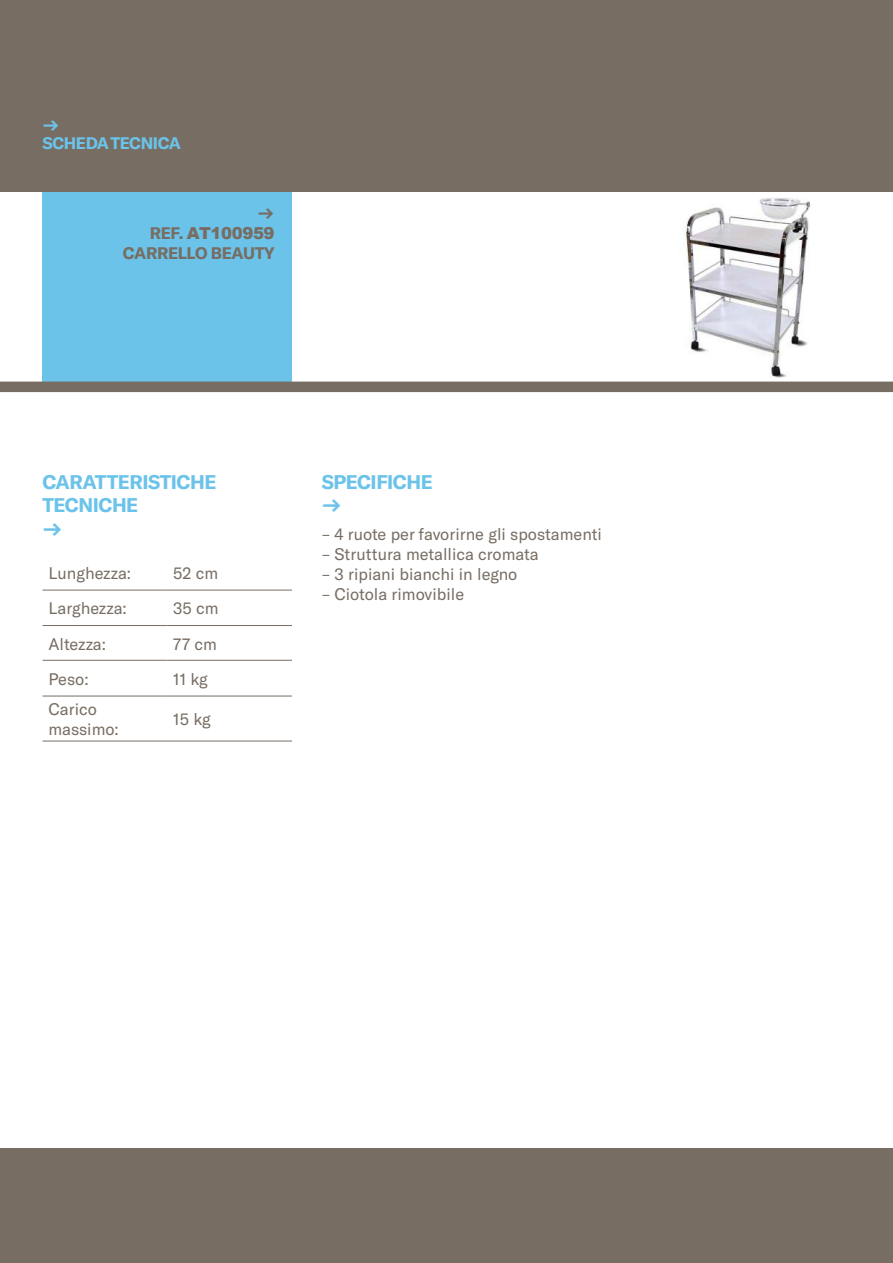
<style>
.page{position:relative;width:893px;height:1263px;background:#fff}
.page>*{position:absolute;margin:0;border:0;box-sizing:border-box;transform-origin:0 0}
.t1{font:700 19.5px/23.4px "GT America";letter-spacing:-.025em;color:#6bc3e9}
.t2{font:16.5px/19.8px "GT America";color:#776d63}
.t3{font:700 16.5px "GT America";letter-spacing:-.025em;color:#776d63}
.t4{font:700 16.5px/18px "GT America";letter-spacing:-.025em;color:#6bc3e9}
.t5{font:900 16.5px "Arial";letter-spacing:-.025em;color:#776d63}
.s1{font-family:"GT America";font-weight:700}
</style>
<div class="page">
<div style="left:43px;top:191px;width:249px;height:191px;background:#6bc3e9"></div>
<div style="left:0;top:0;width:893px;height:191px;background:#776d63"></div>
<div style="left:0;top:1148px;width:893px;height:115px;background:#776d63"></div>
<img style="left:684px;top:198px;width:126px;height:180px">
<div style="left:0;top:382px;width:893px;height:10px;background:#776d63"></div>
<hr style="left:43px;top:590px;width:124px;height:1px;background:#776d63">
<hr style="left:167px;top:590px;width:125px;height:1px;background:#776d63">
<hr style="left:43px;top:660px;width:124px;height:1px;background:#776d63">
<hr style="left:167px;top:660px;width:125px;height:1px;background:#776d63">
<hr style="left:43px;top:696px;width:124px;height:1px;background:#776d63">
<hr style="left:167px;top:696px;width:125px;height:1px;background:#776d63">
<hr style="left:43px;top:741px;width:124px;height:1px;background:#776d63">
<hr style="left:167px;top:741px;width:125px;height:1px;background:#776d63">
<hr style="left:43px;top:625px;width:124px;height:1px;background:#776d63">
<hr style="left:167px;top:625px;width:125px;height:1px;background:#776d63">
<p class="t4" style="left:43px;top:116px;width:140px">→<br>SCHEDA TECNICA</p>
<p class="t3" style="left:258px;top:204px;width:18px">→</p>
<p class="t5" style="left:150px;top:221px;width:126px"><span class="s1">REF.</span> AT100959</p>
<p class="t3" style="left:123px;top:243px;width:153px">CARRELLO BEAUTY</p>
<p class="t1" style="left:43px;top:470px;width:175px">CARATTERISTICHE<br>TECNICHE<br>→</p>
<p class="t1" style="left:322px;top:470px;width:113px">SPECIFICHE →</p>
<p class="t2" style="left:322px;top:526px;width:282px">– 4 ruote per favorirne gli spostamenti</p>
<p class="t2" style="left:322px;top:546px;width:218px">– Struttura metallica cromata</p>
<p class="t2" style="left:322px;top:566px;width:197px">– 3 ripiani bianchi in legno</p>
<p class="t2" style="left:322px;top:585px;width:144px">– Ciotola rimovibile</p>
<p class="t2" style="left:49px;top:564px;width:84px">Lunghezza:</p>
<p class="t2" style="left:173px;top:564px;width:46px">52 cm</p>
<p class="t2" style="left:49px;top:600px;width:80px">Larghezza:</p>
<p class="t2" style="left:173px;top:600px;width:47px">35 cm</p>
<p class="t2" style="left:49px;top:635px;width:59px">Altezza:</p>
<p class="t2" style="left:173px;top:635px;width:45px">77 cm</p>
<p class="t2" style="left:49px;top:670px;width:42px">Peso:</p>
<p class="t2" style="left:173px;top:670px;width:36px">11 kg</p>
<p class="t2" style="left:49px;top:701px;width:72px">Carico massimo:</p>
<p class="t2" style="left:173px;top:711px;width:39px">15 kg</p>
</div>
